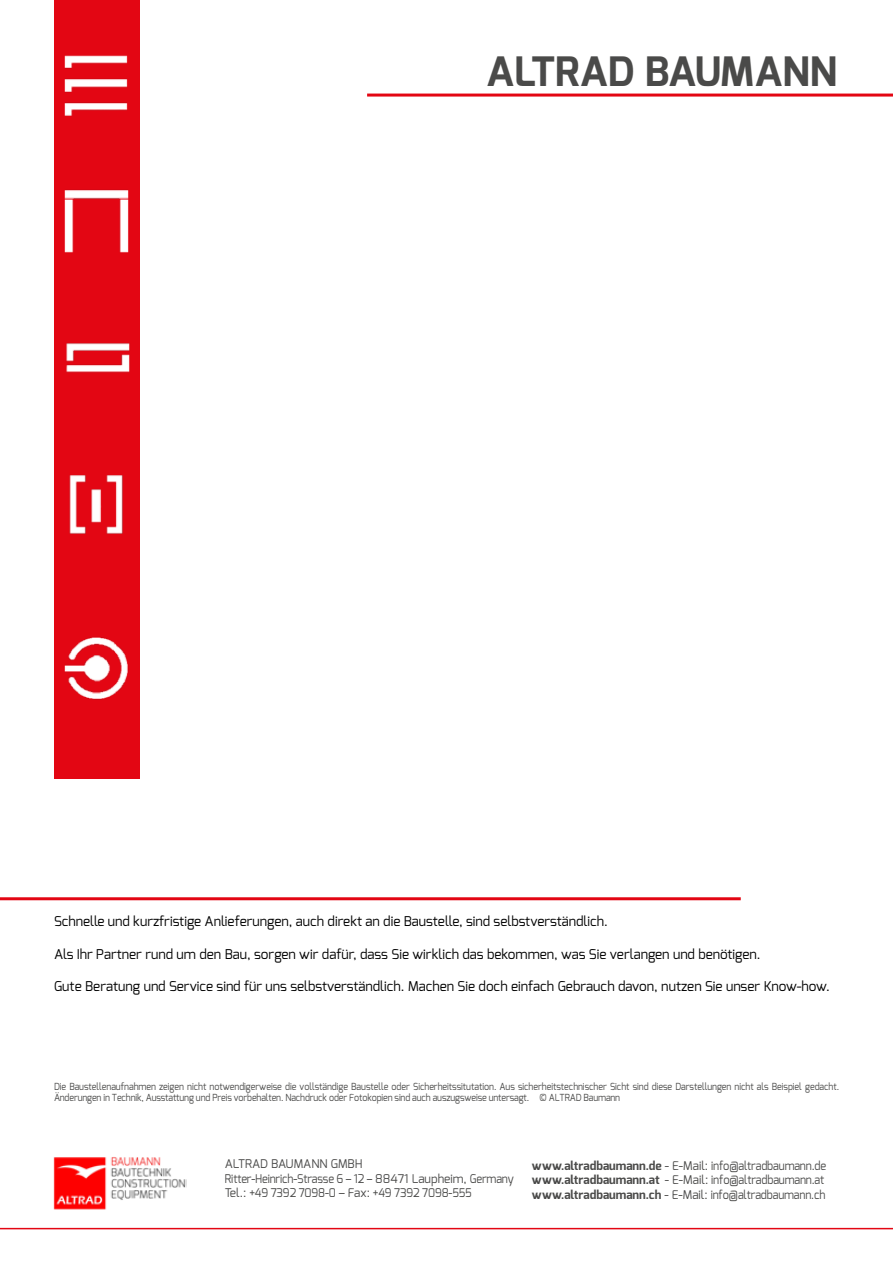
<style>
.page{position:relative;width:893px;height:1263px;background:#fff}
.page>*{position:absolute;margin:0;border:0;box-sizing:border-box;transform-origin:0 0}
.t1{font:700 40.5px "Exo";color:#4a4a49}
.t2{font:13.5px "Exo";color:#000}
.t3{font:12px/14.4px "Exo";letter-spacing:-.015em;color:#4a4a49}
.t4{font:9.75px/11.7px "Exo";letter-spacing:-.005em;color:#4a4a49;scale:.92 1}
.s1{font-weight:700}
</style>
<div class="page">
<img style="left:53px;top:1157px;width:133px;height:52px">
<hr style="left:0;top:1228px;width:893px;height:1px;background:#e30613">
<div style="left:367px;top:94px;width:526px;height:3px;border:2px solid #e30613"></div>
<div style="left:0;top:897px;width:741px;height:3px;border:2px solid #e30613"></div>
<div style="left:54px;top:0;width:85px;height:778px;background:#e30613"></div>
<img style="left:64px;top:189px;width:65px;height:64px">
<img style="left:64px;top:55px;width:64px;height:61px">
<img style="left:66px;top:343px;width:64px;height:30px">
<img style="left:69px;top:475px;width:54px;height:59px">
<img style="left:64px;top:637px;width:64px;height:63px">
<h1 class="t1" style="left:486px;top:45px;width:353px">ALTRAD BAUMANN</h1>
<h2 class="t2" style="left:54px;top:913px;width:555px">Schnelle und kurzfristige Anlieferungen, auch direkt an die Baustelle, sind selbstverständlich.</h2>
<h2 class="t2" style="left:54px;top:945px;width:708px">Als Ihr Partner rund um den Bau, sorgen wir dafür, dass Sie wirklich das bekommen, was Sie verlangen und benötigen.</h2>
<h2 class="t2" style="left:54px;top:977px;width:777px">Gute Beratung und Service sind für uns selbstverständlich. Machen Sie doch einfach Gebrauch davon, nutzen Sie unser Know-how.</h2>
<p class="t4" style="left:54px;top:1080px;width:855px">Die Baustellenaufnahmen zeigen nicht notwendigerweise die vollständige Baustelle oder Sicherheitssitutation. Aus sicherheitstechnischer Sicht sind diese Darstellungen nicht als Beispiel gedacht.<br>Änderungen in Technik, Ausstattung und Preis vorbehalten. Nachdruck oder Fotokopien sind auch auszugsweise untersagt. © ALTRAD Baumann</p>
<p class="t3" style="left:225px;top:1157px;width:290px">ALTRAD BAUMANN GMBH<br>Ritter-Heinrich-Strasse 6 – 12 – 88471 Laupheim, Germany<br>Tel.: +49 7392 7098-0 – Fax: +49 7392 7098-555</p>
<p class="t3" style="left:532px;top:1158px;width:296px"><span class="s1">www.altradbaumann.de</span> - E-Mail: info@altradbaumann.de <span class="s1">www.altradbaumann.at</span> - E-Mail: info@altradbaumann.at <span class="s1">www.altradbaumann.ch</span> - E-Mail: info@altradbaumann.ch</p>
</div>
